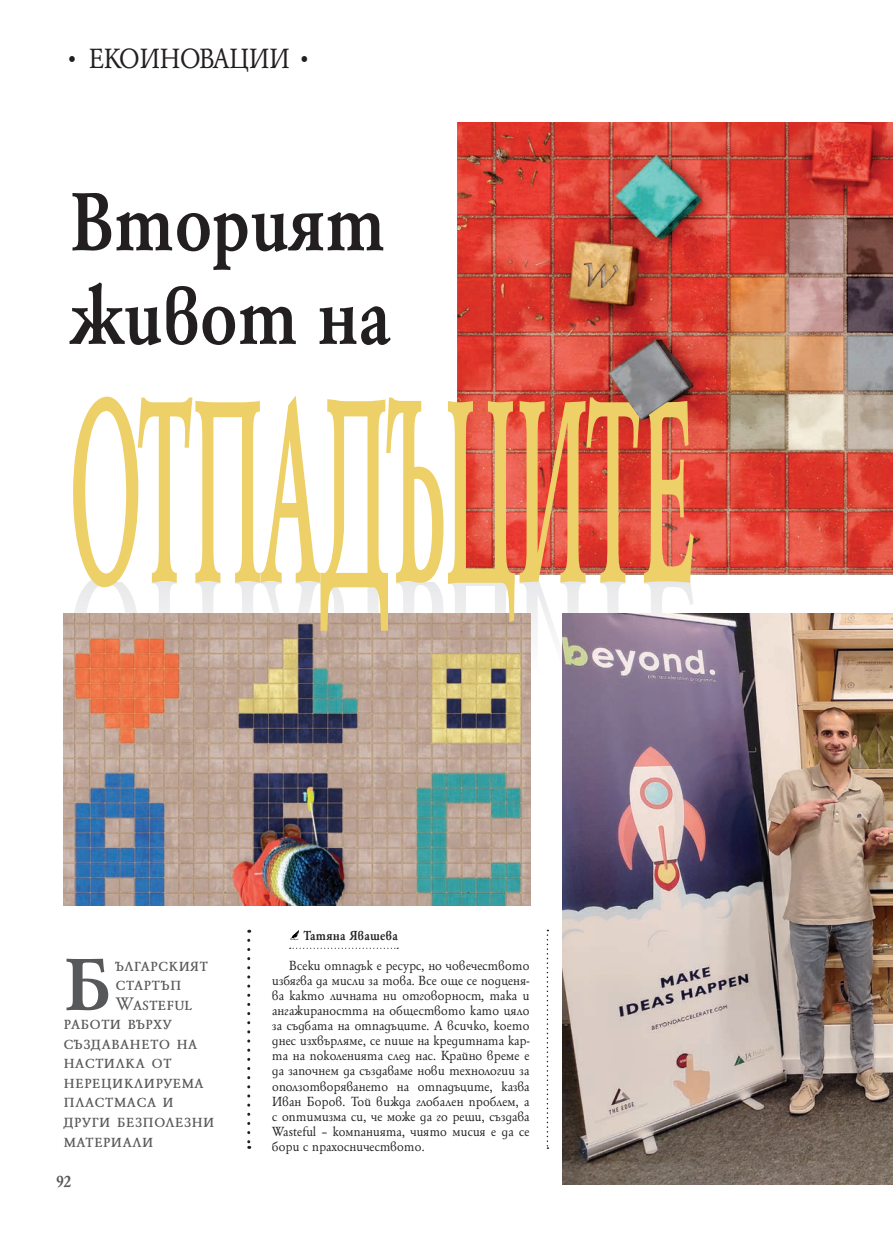
<style>
.page{position:relative;width:893px;height:1234px;background:#fff}
.page>*{position:absolute;margin:0;border:0;box-sizing:border-box;transform-origin:0 0}
.t1{font:700 281.85px "HS Garamond Bg";color:#eed068;scale:.33 1}
.t2{font:700 89.25px/93.6px "HS Garamond Bg";color:#231f20;scale:.85 1}
.t3{font:700 79.95px "HS Garamond Bg Exp";color:#57585a}
.t4{font:30px "HS Garamond Bg Exp";color:#231f20;scale:.9 1}
.t5{font:19.5px "HS Garamond Bg Exp";letter-spacing:.06em;color:#57585a}
.t6{font:700 18px "HS Garamond Bg";color:#57585a;scale:.9 1}
.t7{font:14.25px/15px "HS Garamond Bg";letter-spacing:.02em;color:#231f20;scale:.95 1}
.s1{font-family:"Helen Bg";font-style:italic;font-size:36px}
.s2{font-weight:700;color:#fff}
</style>
<div class="page">
<svg style="left:74px;top:574px;width:567px;height:107px"></svg>
<div style="left:96px;top:455px;width:350px;height:127px;background:#fff"></div>
<svg style="left:290px;top:947px;width:108px;height:1px"></svg>
<svg style="left:290px;top:930px;width:9px;height:9px"></svg>
<svg style="left:247px;top:940px;width:3px;height:208px"></svg>
<svg style="left:547px;top:929px;width:1px;height:219px"></svg>
<img style="left:457px;top:123px;width:436px;height:451px">
<img style="left:64px;top:613px;width:467px;height:291px">
<img style="left:620px;top:376px;width:58px;height:43px">
<img style="left:563px;top:613px;width:330px;height:571px">
<p class="t4" style="left:64px;top:40px;width:279px"><span class="s1">•</span> ЕКОИНОВАЦИИ <span class="s1">•</span></p>
<p class="t2" style="left:70px;top:172px;width:379px">Вторият живот на</p>
<p class="t1" style="left:70px;top:319px;width:1894px">ОТПАДЪЦИТЕ</p>
<p class="t3" style="left:64px;top:935px;width:49px">Б</p>
<p class="t5" style="left:116px;top:952px;width:93px">ългарският</p>
<p class="t5" style="left:116px;top:972px;width:66px">стартъп</p>
<p class="t5" style="left:116px;top:991px;width:77px">Wasteful</p>
<p class="t5" style="left:64px;top:1011px;width:109px">работи върху</p>
<p class="t5" style="left:64px;top:1030px;width:135px">създаването на</p>
<p class="t5" style="left:64px;top:1050px;width:109px">настилка от</p>
<p class="t5" style="left:64px;top:1069px;width:141px">нерециклируема</p>
<p class="t5" style="left:64px;top:1089px;width:111px">пластмаса и</p>
<p class="t5" style="left:64px;top:1108px;width:152px">други безполезни</p>
<p class="t5" style="left:64px;top:1128px;width:91px">материали</p>
<p class="t6" style="left:56px;top:1169px;width:18px">92</p>
<p class="t7" style="left:289px;top:920px;width:254px;line-height:30px;text-indent:14px"><span class="s2">Татяна Явашева<br></span>Всеки отпадък е ресурс, но човечеството</p>
<p class="t7" style="left:272px;top:972px;width:272px;text-align:justify">избягва да мисли за това. Все още се подценя&shy;ва както личната ни отговорност, така и ангажираността на обществото като цяло за съдбата на отпадъците. А всичко, което днес изхвърляме, се пише на кредитната кар&shy;та на поколенията след нас. Крайно време е да започнем да създаваме нови технологии за оползотворяването на отпадъците, казва Иван Боров. Той вижда глобален проблем, а с оптимизма си, че може да го реши, създава Wasteful – компанията, чиято мисия е да се бори с прахосничеството.</p>
</div>
